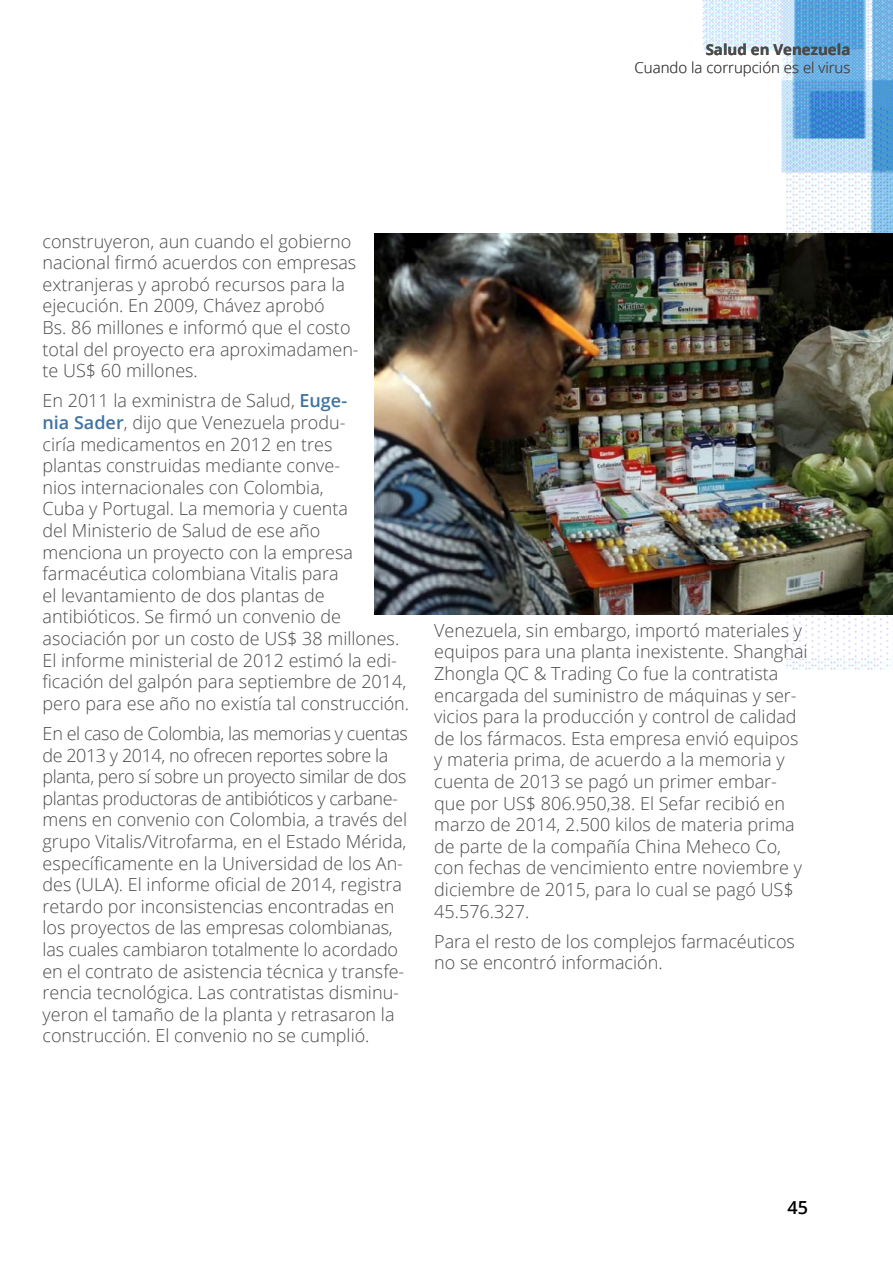
<style>
.page{position:relative;width:893px;height:1263px;background:#fff}
.page>*{position:absolute;margin:0;border:0;box-sizing:border-box;transform-origin:0 0}
.t1{font:300 18px/21.6px "Open Sans";color:#4a4a49}
.t2{font:600 18px "Open Sans";color:#000}
.t3{font:300 15px "Open Sans";color:#4a4a49}
.t4{font:700 15px "Open Sans";color:#4a4a49}
.s1{font-weight:600;color:#3f73a1}
</style>
<div class="page">
<img style="left:674px;top:0;width:219px;height:670px">
<img style="left:374px;top:234px;width:519px;height:380px">
<p class="t4" style="left:706px;top:39px;width:146px">Salud en Venezuela</p>
<p class="t3" style="left:635px;top:57px;width:217px">Cuando la corrupción es el virus</p>
<p class="t1" style="left:43px;top:230px;width:318px">construyeron, aun cuando el gobierno nacional firmó acuerdos con empresas extranjeras y aprobó recursos para la ejecución. En 2009, Chávez aprobó<br>Bs. 86 millones e informó que el costo total del proyecto era aproximadamen&shy;te US$ 60 millones.</p>
<p class="t1" style="left:43px;top:390px;width:368px">En 2011 la exministra de Salud, <span class="s1">Euge-<br>nia Sader</span>, dijo que Venezuela produ-<br>ciría medicamentos en 2012 en tres<br>plantas construidas mediante conve-<br>nios internacionales con Colombia,<br>Cuba y Portugal. La memoria y cuenta<br>del Ministerio de Salud de ese año<br>menciona un proyecto con la empresa farmacéutica colombiana Vitalis para<br>el levantamiento de dos plantas de antibióticos. Se firmó un convenio de asociación por un costo de US$ 38 millones.<br>El informe ministerial de 2012 estimó la edi&shy;ficación del galpón para septiembre de 2014, pero para ese año no existía tal construcción.</p>
<p class="t1" style="left:43px;top:722px;width:367px">En el caso de Colombia, las memorias y cuentas de 2013 y 2014, no ofrecen reportes sobre la planta, pero sí sobre un proyecto similar de dos plantas productoras de antibióticos y carbane&shy;mens en convenio con Colombia, a través del grupo Vitalis/Vitrofarma, en el Estado Mérida, específicamente en la Universidad de los An&shy;des (ULA). El informe oficial de 2014, registra retardo por inconsistencias encontradas en los proyectos de las empresas colombianas, las cuales cambiaron totalmente lo acordado en el contrato de asistencia técnica y transfe&shy;rencia tecnológica. Las contratistas disminu&shy;yeron el tamaño de la planta y retrasaron la construcción. El convenio no se cumplió.</p>
<p class="t1" style="left:434px;top:619px;width:375px">Venezuela, sin embargo, importó materiales y equipos para una planta inexistente. Shanghai Zhongla QC &amp; Trading Co fue la contratista encargada del suministro de máquinas y ser&shy;vicios para la producción y control de calidad de los fármacos. Esta empresa envió equipos y materia prima, de acuerdo a la memoria y cuenta de 2013 se pagó un primer embar&shy;que por US$ 806.950,38. El Sefar recibió en marzo de 2014, 2.500 kilos de materia prima de parte de la compañía China Meheco Co, con fechas de vencimiento entre noviembre y diciembre de 2015, para lo cual se pagó US$ 45.576.327.</p>
<p class="t1" style="left:434px;top:930px;width:362px">Para el resto de los complejos farmacéuticos no se encontró información.</p>
<p class="t2" style="left:787px;top:1195px;width:22px">45</p>
</div>
